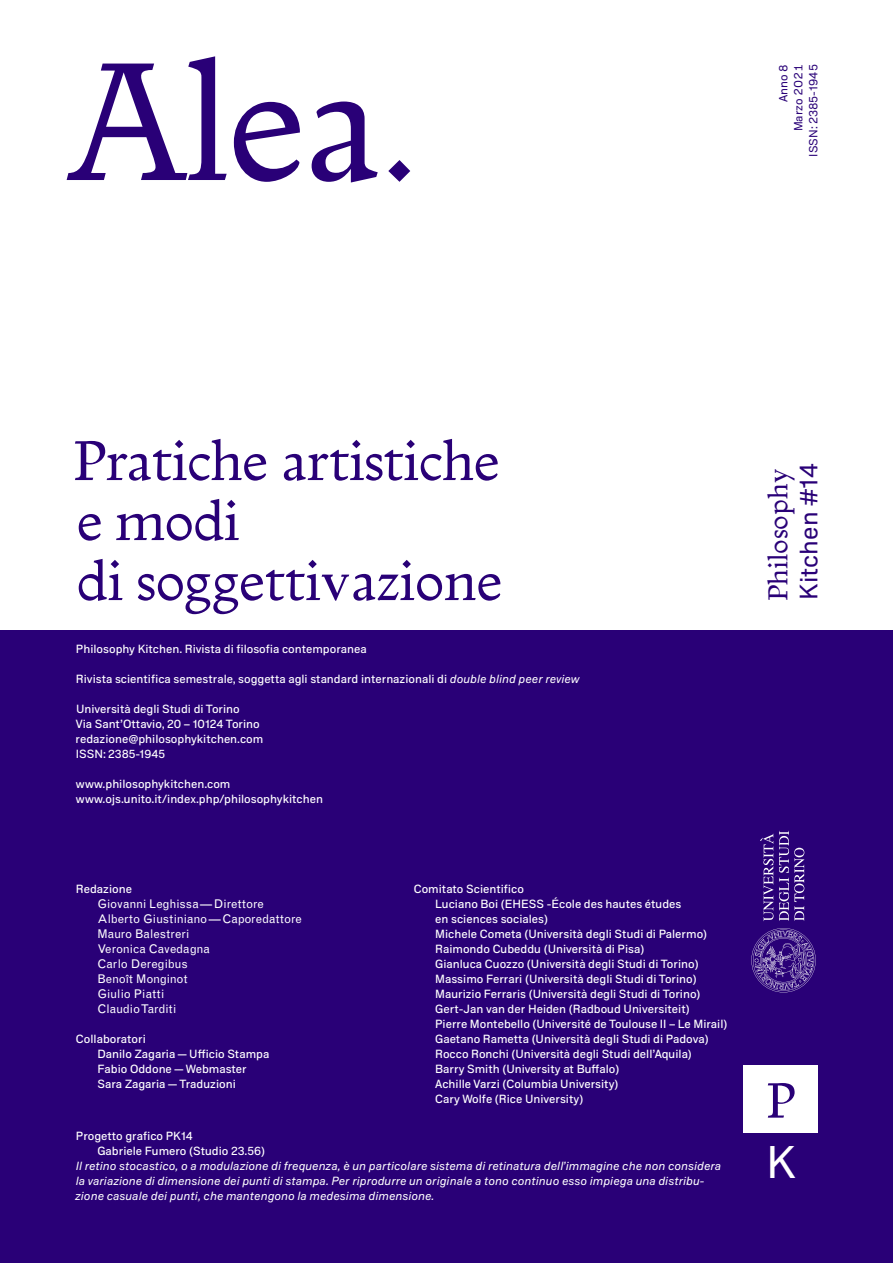
<style>
.page{position:relative;width:893px;height:1263px;background:#fff}
.page>*{position:absolute;margin:0;border:0;box-sizing:border-box;transform-origin:0 0}
.t1{font:180px "Altair 2 Regular";color:#290077}
.t2{font:60px/60px "Altair 2 Regular";letter-spacing:-.02em;color:#290077}
.t3{font:53.1px "Altair 2 Regular";color:#290077}
.t4{font:46.35px "Metodo";color:#fff}
.t5{font:29.25px "Altair 2 Regular";color:#290077}
.t6{font:25.5px "Metodo";color:#290077}
.t7{font:12px/15px "Metodo";color:#fff}
.t8{font:italic 12px/15px "Metodo";color:#fff}
.t9{font:12px/15px "Grotesque MT Std";color:#fff}
.t10{font:12px/15px "Metodo";color:#290077;text-align:right}
.s1{font-style:italic}
</style>
<div class="page">
<div style="left:0;top:630px;width:893px;height:633px;background:#290077"></div>
<div style="left:744px;top:1065px;width:74px;height:68px;background:#fff"></div>
<svg style="left:751px;top:928px;width:65px;height:64px"></svg>
<svg style="left:760px;top:834px;width:13px;height:87px"></svg>
<svg style="left:779px;top:831px;width:25px;height:90px"></svg>
<h1 class="t1" style="left:65px;top:14px;width:358px">Alea.</h1>
<p class="t10" style="left:775px;top:157px;width:94px;rotate:-90deg">Anno 8<br>Marzo 2021<br>ISSN: 2385-1945</p>
<h2 class="t2" style="left:73px;top:430px;width:432px">Pratiche artistiche e modi<br>di soggettivazione</h2>
<p class="t7" style="left:76px;top:640px;width:292px">Philosophy Kitchen. Rivista di filosofia contemporanea</p>
<p class="t7" style="left:76px;top:670px;width:505px">Rivista scientifica semestrale, soggetta agli standard internazionali di <span class="s1">double blind peer review</span></p>
<p class="t7" style="left:76px;top:700px;width:189px">Università degli Studi di Torino<br>Via Sant’Ottavio, 20 – 10124 Torino redazione@philosophykitchen.com<br>ISSN: 2385-1945</p>
<p class="t7" style="left:76px;top:775px;width:249px">www.philosophykitchen.com www.ojs.unito.it/index.php/philosophykitchen</p>
<p class="t7" style="left:76px;top:880px;width:58px">Redazione</p>
<p class="t9" style="left:97px;top:896px;width:206px">Giovanni Leghissa—Direttore<br>Alberto Giustiniano—Caporedattore<br>Mauro Balestreri<br>Veronica Cavedagna<br>Carlo Deregibus<br>Benoît Monginot<br>Giulio Piatti<br>Claudio Tarditi</p>
<p class="t7" style="left:97px;top:1030px;width:173px;text-indent:-21px">Collaboratori<br>Danilo Zagaria — Ufficio Stampa<br>Fabio Oddone — Webmaster<br>Sara Zagaria — Traduzioni</p>
<p class="t7" style="left:435px;top:880px;width:294px;text-indent:-21px">Comitato Scientifico<br>Luciano Boi (EHESS -École des hautes études<br>en sciences sociales)<br>Michele Cometa (Università degli Studi di Palermo)<br>Raimondo Cubeddu (Università di Pisa)<br>Gianluca Cuozzo (Università degli Studi di Torino)<br>Massimo Ferrari (Università degli Studi di Torino)<br>Maurizio Ferraris (Università degli Studi di Torino)<br>Gert-Jan van der Heiden (Radboud Universiteit)<br>Pierre Montebello (Université de Toulouse II – Le Mirail)<br>Gaetano Rametta (Università degli Studi di Padova)<br>Rocco Ronchi (Università degli Studi dell’Aquila)<br>Barry Smith (University at Buffalo)<br>Achille Varzi (Columbia University)<br>Cary Wolfe (Rice University)</p>
<p class="t7" style="left:97px;top:1127px;width:169px;text-indent:-21px">Progetto grafico PK14<br>Gabriele Fumero (Studio 23.56)</p>
<p class="t8" style="left:75px;top:1157px;width:648px">Il retino stocastico, o a modulazione di frequenza, è un particolare sistema di retinatura dell’immagine che non considera la variazione di dimensione dei punti di stampa. Per riprodurre un originale a tono continuo esso impiega una distribu&shy;zione casuale dei punti, che mantengono la medesima dimensione.</p>
<h3 class="t5" style="left:760px;top:601px;width:134px;rotate:-90deg">Philosophy</h3>
<h3 class="t6" style="left:790px;top:600px;width:138px;rotate:-90deg">Kitchen #14</h3>
<h3 class="t3" style="left:766px;top:1069px;width:31px">P</h3>
<h3 class="t4" style="left:766px;top:1128px;width:31px">K</h3>
</div>
